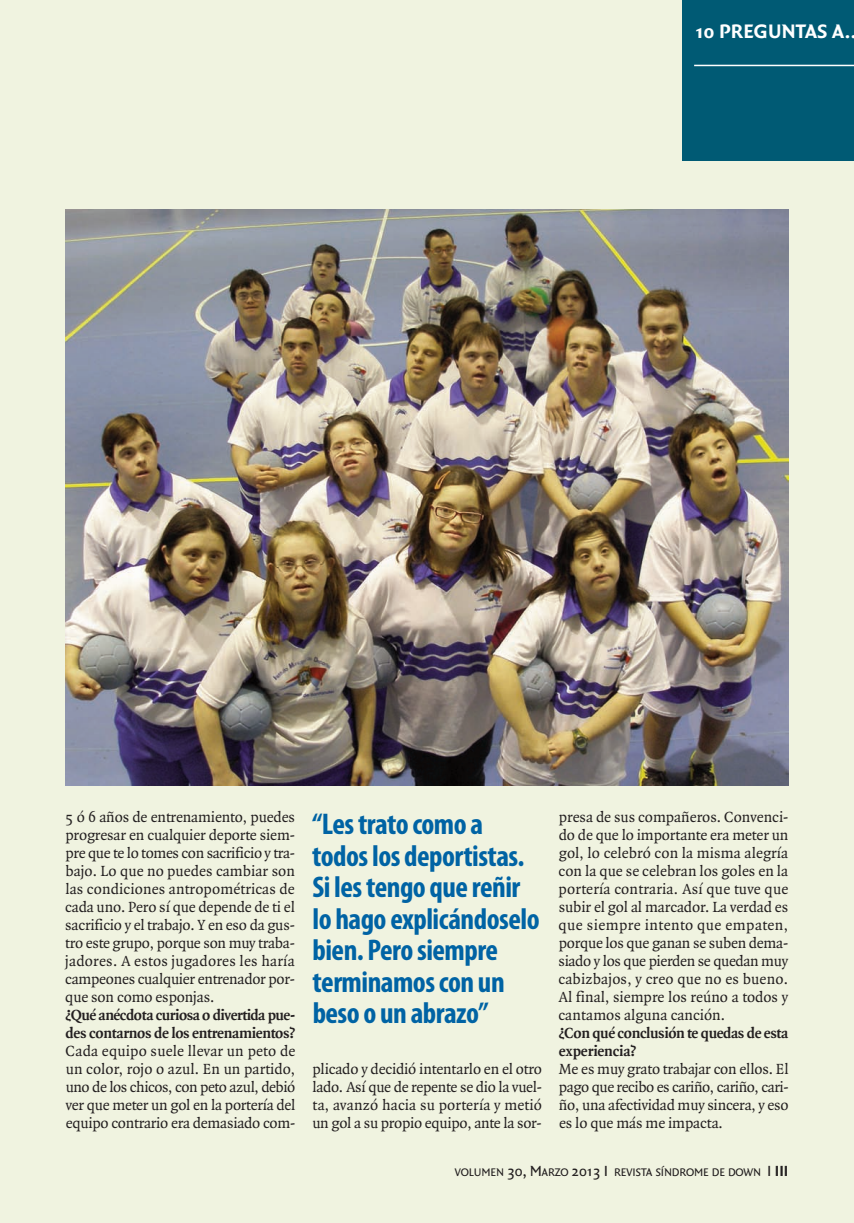
<style>
.page{position:relative;width:854px;height:1223px;background:#fff}
.page>*{position:absolute;margin:0;border:0;box-sizing:border-box;transform-origin:0 0}
.t1{font:700 condensed 30px/31.5px "Myriad Pro";letter-spacing:-.015em;color:#0063a4}
.t2{font:700 21px "Quadraat Sans";color:#fff}
.t3{font:15.75px/18px "Quadraat";letter-spacing:-.015em;color:#231f20;text-align:justify}
.t4{font:700 15.75px/18px "Quadraat";letter-spacing:-.025em;color:#231f20}
.t5{font:11.85px "Quadraat Sans";letter-spacing:-.015em;color:#231f20}
.s1{font-size:15.75px}
.s2{font-weight:700;font-size:15.75px}
</style>
<div class="page">
<div style="left:0;top:0;width:854px;height:1222px;background:#f0f3e0"></div>
<div style="left:682px;top:0;width:172px;height:160px;background:#005a74"></div>
<hr style="left:694px;top:65px;width:160px;height:1px;background:#fff">
<img style="left:66px;top:210px;width:722px;height:576px">
<h2 class="t2" style="left:696px;top:19px;width:162px">10 PREGUNTAS A..</h2>
<p class="t3" style="left:65px;top:807px;width:231px">5 ó 6 años de entrenamiento, puedes progresar en cualquier deporte siem&shy;pre que te lo tomes con sacrificio y tra&shy;bajo. Lo que no puedes cambiar son las condiciones antropométricas de cada uno. Pero sí que depende de ti el sacrificio y el trabajo. Y en eso da gus&shy;tro este grupo, porque son muy traba&shy;jadores. A estos jugadores les haría campeones cualquier entrenador por&shy;que son como esponjas.</p>
<p class="t4" style="left:65px;top:1005px;width:231px">¿Qué anécdota curiosa o divertida pue&shy;des contarnos de los entrenamientos?</p>
<p class="t3" style="left:66px;top:1041px;width:231px">Cada equipo suele llevar un peto de un color, rojo o azul. En un partido, uno de los chicos, con peto azul, debió ver que meter un gol en la portería del equipo contrario era demasiado com-</p>
<h1 class="t1" style="left:312px;top:810px;width:229px">“Les trato como a todos los deportistas.<br>Si les tengo que reñir lo hago explicándoselo bien. Pero siempre terminamos con un beso o un abrazo”</h1>
<p class="t3" style="left:312px;top:1059px;width:231px">plicado y decidió intentarlo en el otro lado. Así que de repente se dio la vuel&shy;ta, avanzó hacia su portería y metió un gol a su propio equipo, ante la sor-</p>
<p class="t3" style="left:558px;top:807px;width:231px">presa de sus compañeros. Convenci&shy;do de que lo importante era meter un gol, lo celebró con la misma alegría con la que se celebran los goles en la portería contraria. Así que tuve que subir el gol al marcador. La verdad es que siempre intento que empaten, porque los que ganan se suben dema&shy;siado y los que pierden se quedan muy cabizbajos, y creo que no es bueno.<br>Al final, siempre los reúno a todos y cantamos alguna canción.</p>
<p class="t4" style="left:559px;top:1023px;width:231px">¿Con qué conclusión te quedas de esta experiencia?</p>
<p class="t3" style="left:559px;top:1059px;width:231px">Me es muy grato trabajar con ellos. El pago que recibo es cariño, cariño, cari&shy;ño, una afectividad muy sincera, y eso es lo que más me impacta.</p>
<p class="t5" style="left:455px;top:1164px;width:335px">VOLUMEN <span class="s1">30, M</span>ARZO <span class="s1">2013 I</span> REVISTA SÍNDROME DE DOWN <span class="s1">I</span> <span class="s2">III</span></p>
</div>
